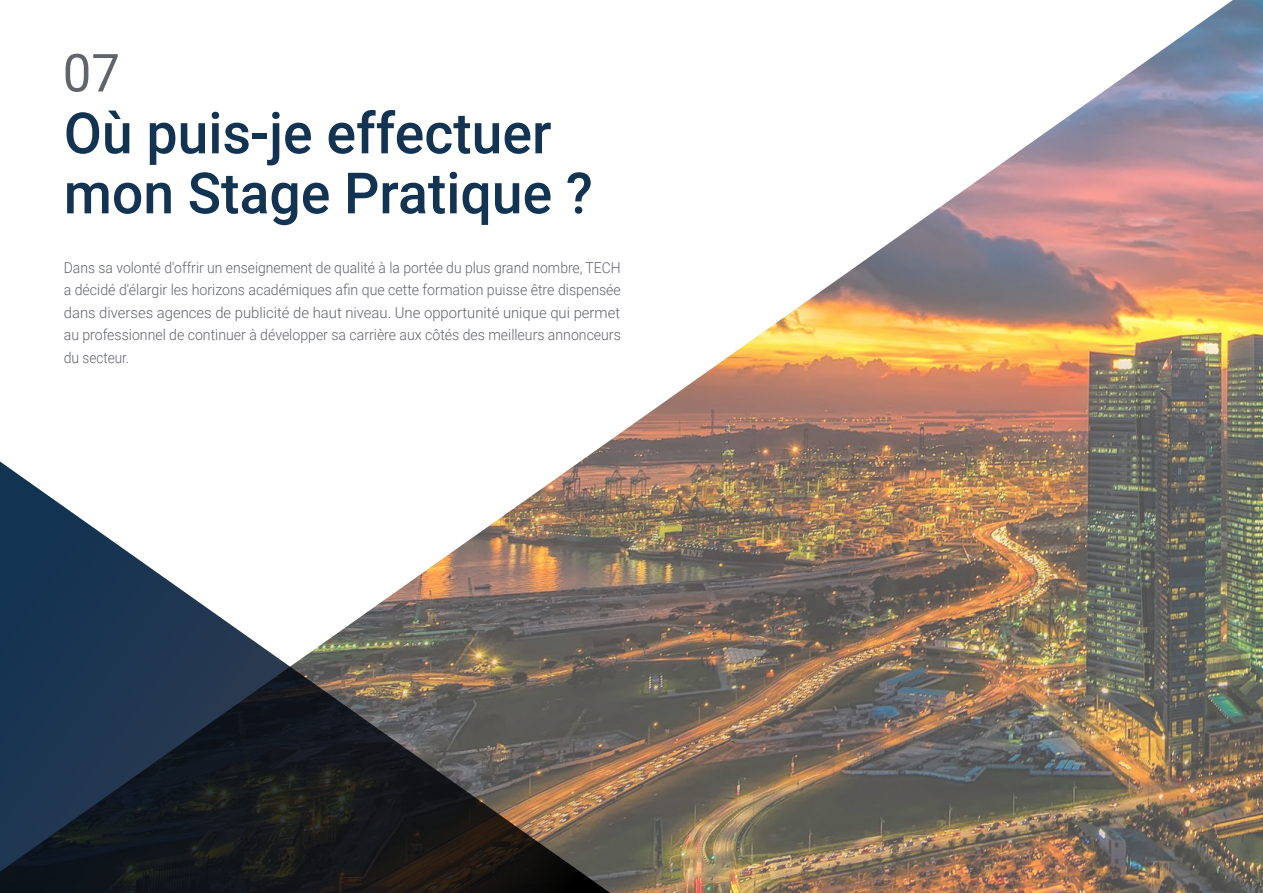
<style>
.page{position:relative;width:1263px;height:893px;background:#fff}
.page>*{position:absolute;margin:0;border:0;box-sizing:border-box;transform-origin:0 0}
.t1{font:500 57px/60px "Roboto";color:#123352}
.t2{font:52.5px "Roboto";color:#61646a}
.t3{font:300 15px/22.5px "Roboto";color:#61646a;text-align:justify;scale:.93 1}
</style>
<div class="page">
<img style="left:602px;top:0;width:661px;height:893px">
<svg style="left:0;top:446px;width:640px;height:447px"></svg>
<h2 class="t2" style="left:63px;top:36px;width:59px">07</h2>
<h1 class="t1" style="left:64px;top:101px;width:530px">Où puis-je effectuer mon Stage Pratique ?</h1>
<p class="t3" style="left:64px;top:255px;width:600px">Dans sa volonté d'offrir un enseignement de qualité à la portée du plus grand nombre, TECH a décidé d'élargir les horizons académiques afin que cette formation puisse être dispensée dans diverses agences de publicité de haut niveau. Une opportunité unique qui permet au professionnel de continuer à développer sa carrière aux côtés des meilleurs annonceurs du secteur.</p>
</div>
